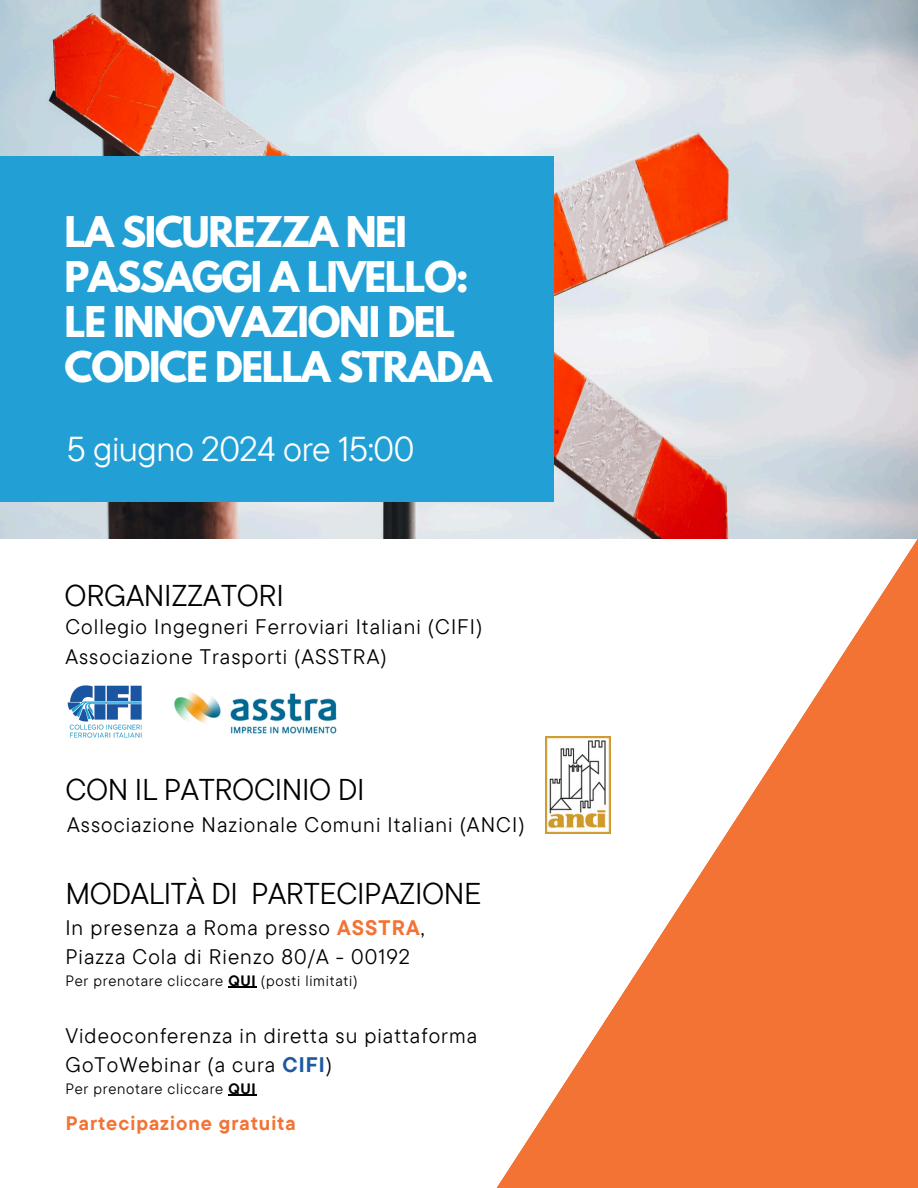
<style>
.page{position:relative;width:918px;height:1188px;background:#fff}
.page>*{position:absolute;margin:0;border:0;box-sizing:border-box;transform-origin:0 0}
.t1{font:700 37.5px/45px "League Spartan";letter-spacing:-.04em;color:#fff}
.t2{font:34.5px "TT Commons Pro";letter-spacing:-.01em;color:#fff}
.t3{font:30px "TT Commons Pro";letter-spacing:-.01em;color:#000}
.t4{font:21px/29.2px "TT Commons Pro";letter-spacing:.05em;color:#000}
.t5{font:700 19.5px "TT Commons Pro";letter-spacing:.05em;color:#f37335}
.t6{font:15px "TT Commons Pro";letter-spacing:.05em;color:#000}
.s1{font-weight:700;color:#f37335}
.s2{font-weight:700}
.s3{font-weight:700;color:#1d59a0}
</style>
<div class="page">
<img style="left:0;top:0;width:918px;height:539px">
<div style="left:0;top:156px;width:554px;height:346px;background:#22a0d5"></div>
<img style="left:67px;top:685px;width:75px;height:53px">
<img style="left:174px;top:692px;width:163px;height:42px">
<svg style="left:228px;top:987px;width:29px;height:1px"></svg>
<svg style="left:228px;top:1095px;width:29px;height:1px"></svg>
<svg style="left:476px;top:469px;width:442px;height:719px"></svg>
<img style="left:545px;top:736px;width:65px;height:97px">
<h3 class="t1" style="left:65px;top:214px;width:429px">LA SICUREZZA NEI<br>PASSAGGI A LIVELLO:<br>LE INNOVAZIONI DEL<br>CODICE DELLA STRADA</h3>
<p class="t2" style="left:67px;top:426px;width:349px">5 giugno 2024 ore 15:00</p>
<p class="t3" style="left:65px;top:576px;width:221px">ORGANIZZATORI</p>
<p class="t4" style="left:65px;top:612px;width:419px">Collegio Ingegneri Ferroviari Italiani (CIFI)</p>
<p class="t4" style="left:65px;top:641px;width:323px">Associazione Trasporti (ASSTRA)</p>
<p class="t3" style="left:65px;top:770px;width:301px">CON IL PATROCINIO DI</p>
<h4 class="t4" style="left:67px;top:809px;width:459px">Associazione Nazionale Comuni Italiani (ANCI)</h4>
<p class="t3" style="left:65px;top:874px;width:418px">MODALITÀ DI PARTECIPAZIONE</p>
<p class="t4" style="left:65px;top:913px;width:361px">In presenza a Roma presso <span class="s1">ASSTRA</span>,</p>
<h3 class="t4" style="left:65px;top:942px;width:346px">Piazza Cola di Rienzo 80/A - 00192</h3>
<p class="t6" style="left:65px;top:971px;width:294px">Per prenotare cliccare <span class="s2">QUI</span> (posti limitati)</p>
<p class="t4" style="left:65px;top:1021px;width:413px">Videoconferenza in diretta su piattaforma<br>GoToWebinar (a cura <span class="s3">CIFI</span>)</p>
<p class="t6" style="left:65px;top:1079px;width:192px">Per prenotare cliccare <span class="s2">QUI</span></p>
<p class="t5" style="left:66px;top:1110px;width:231px">Partecipazione gratuita</p>
</div>
